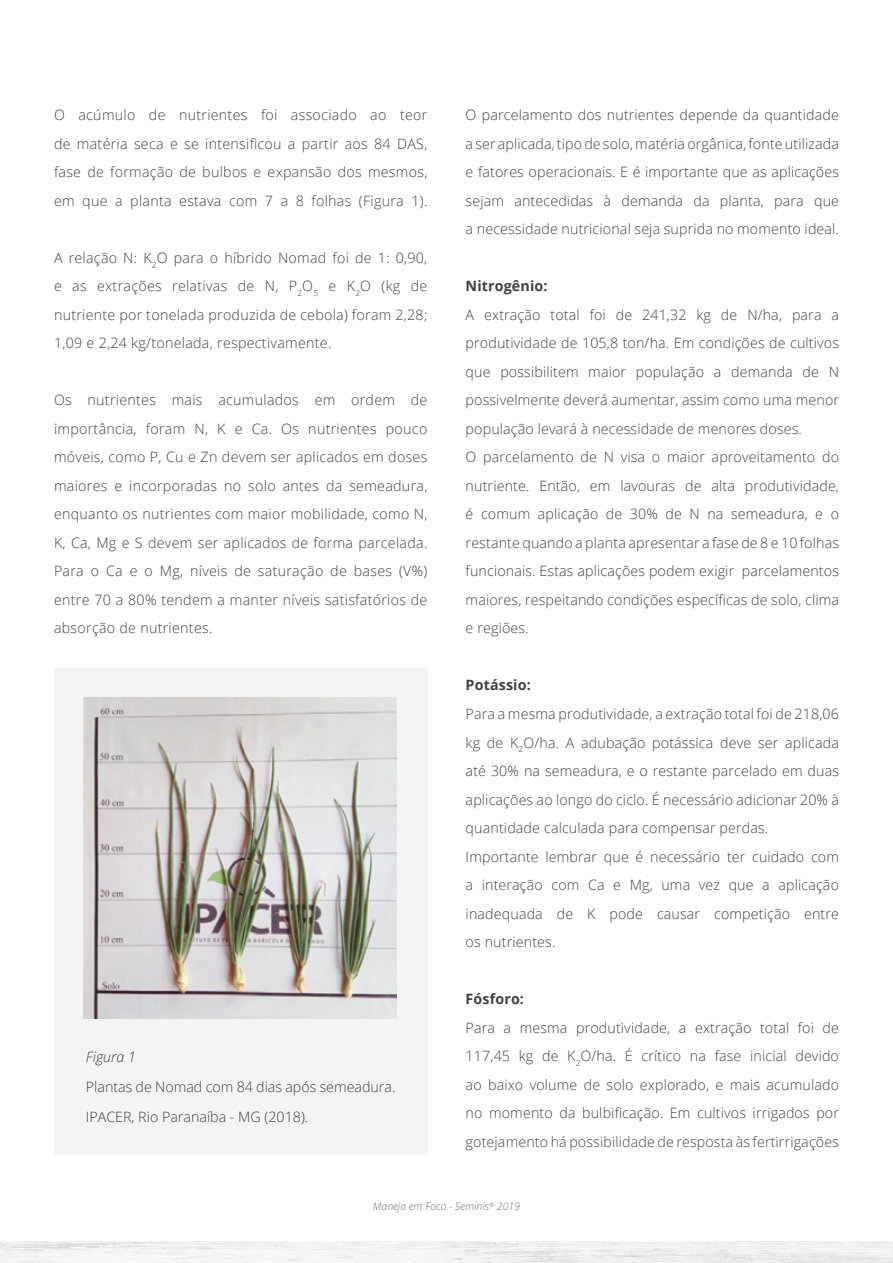
<style>
.page{position:relative;width:893px;height:1263px;background:#fff}
.page>*{position:absolute;margin:0;border:0;box-sizing:border-box;transform-origin:0 0}
.t1{font:300 14.25px/28.5px "Open Sans";letter-spacing:.01em;color:#414042;text-align:justify}
.t2{font:700 14.25px "Open Sans";letter-spacing:.01em;color:#414042}
.t3{font:italic 300 14.25px "Open Sans";color:#414042}
.t4{font:italic 300 10.5px "Open Sans";color:#6e6f72}
</style>
<div class="page">
<div style="left:54px;top:668px;width:373px;height:487px;background:#f4f4f4"></div>
<img style="left:84px;top:698px;width:312px;height:320px">
<p class="t1" style="left:54px;top:101px;width:375px">O acúmulo de nutrientes foi associado ao teor de matéria seca e se intensificou a partir aos 84 DAS, fase de formação de bulbos e expansão dos mesmos, em que a planta estava com 7 a 8 folhas (Figura 1).</p>
<p class="t1" style="left:54px;top:243px;width:375px">A relação N: K<sub>2</sub>O para o híbrido Nomad foi de 1: 0,90, e as extrações relativas de N, P<sub>2</sub>O<sub>5</sub> e K<sub>2</sub>O (kg de nutriente por tonelada produzida de cebola) foram 2,28; 1,09 e 2,24 kg/tonelada, respectivamente.</p>
<p class="t1" style="left:54px;top:386px;width:375px">Os nutrientes mais acumulados em ordem de importância, foram N, K e Ca. Os nutrientes pouco móveis, como P, Cu e Zn devem ser aplicados em doses maiores e incorporadas no solo antes da semeadura, enquanto os nutrientes com maior mobilidade, como N, K, Ca, Mg e S devem ser aplicados de forma parcelada.<br>Para o Ca e o Mg, níveis de saturação de bases (V%) entre 70 a 80% tendem a manter níveis satisfatórios de absorção de nutrientes.</p>
<p class="t3" style="left:86px;top:1047px;width:51px">Figura 1</p>
<p class="t1" style="left:86px;top:1071px;width:311px;line-height:30px">Plantas de Nomad com 84 dias após semeadura.<br>IPACER, Rio Paranaíba - MG (2018).</p>
<p class="t1" style="left:466px;top:101px;width:375px">O parcelamento dos nutrientes depende da quantidade a ser aplicada, tipo de solo, matéria orgânica, fonte utilizada e fatores operacionais. E é importante que as aplicações sejam antecedidas à demanda da planta, para que a necessidade nutricional seja suprida no momento ideal.</p>
<p class="t2" style="left:466px;top:276px;width:83px">Nitrogênio:</p>
<p class="t1" style="left:466px;top:300px;width:375px;text-align:left">A extração total foi de 241,32 kg de N/ha, para a produtividade de 105,8 ton/ha. Em condições de cultivos que possibilitem maior população a demanda de N possivelmente deverá aumentar, assim como uma menor população levará à necessidade de menores doses.<br>O parcelamento de N visa o maior aproveitamento do nutriente. Então, em lavouras de alta produtividade, é comum aplicação de 30% de N na semeadura, e o restante quando a planta apresentar a fase de 8 e 10 folhas funcionais. Estas aplicações podem exigir parcelamentos maiores, respeitando condições específicas de solo, clima e regiões.</p>
<p class="t2" style="left:466px;top:675px;width:67px">Potássio:</p>
<p class="t1" style="left:466px;top:699px;width:375px;text-align:left">Para a mesma produtividade, a extração total foi de 218,06 kg de K<sub>2</sub>O/ha. A adubação potássica deve ser aplicada até 30% na semeadura, e o restante parcelado em duas aplicações ao longo do ciclo. É necessário adicionar 20% à quantidade calculada para compensar perdas.<br>Importante lembrar que é necessário ter cuidado com a interação com Ca e Mg, uma vez que a aplicação inadequada de K pode causar competição entre os nutrientes.</p>
<p class="t2" style="left:466px;top:989px;width:60px">Fósforo:</p>
<p class="t1" style="left:466px;top:1013px;width:375px">Para a mesma produtividade, a extração total foi de 117,45 kg de K<sub>2</sub>O/ha. É crítico na fase inicial devido ao baixo volume de solo explorado, e mais acumulado no momento da bulbificação. Em cultivos irrigados por gotejamento há possibilidade de resposta às fertirrigações</p>
<p class="t4" style="left:373px;top:1199px;width:149px">Manejo em Foco - Seminis<sup>®</sup> 2019</p>
</div>
